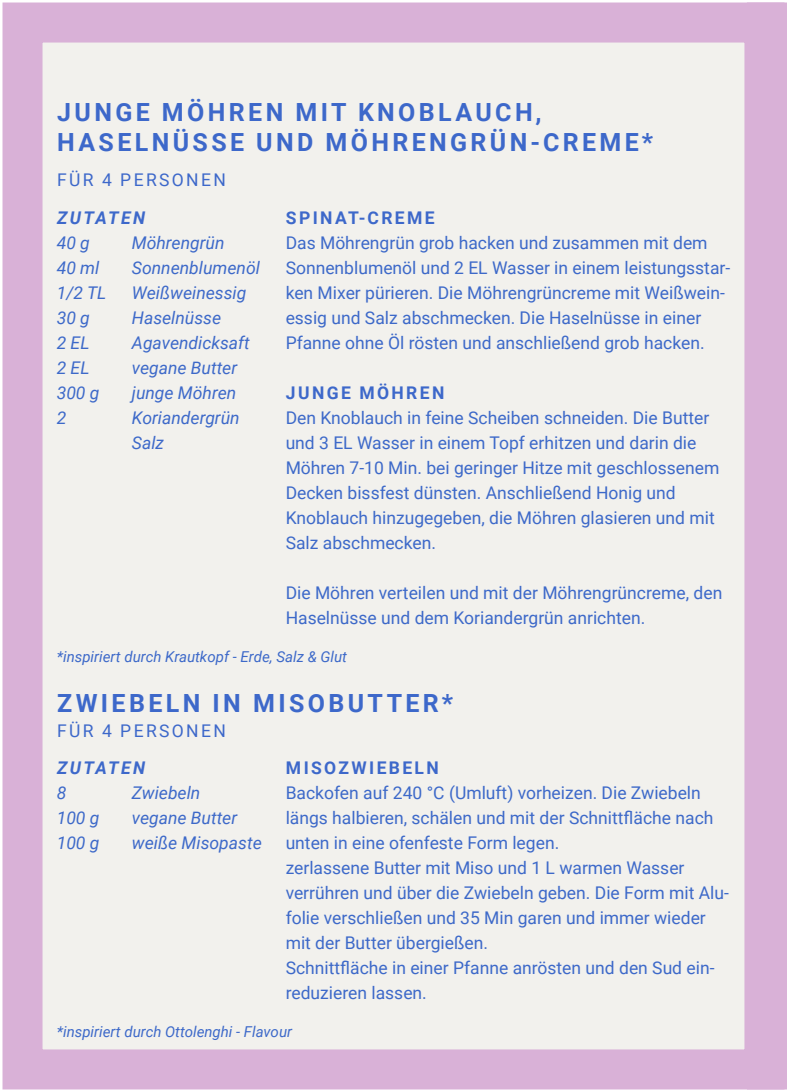
<style>
.page{position:relative;width:787px;height:1092px;background:#fff}
.page>*{position:absolute;margin:0;border:0;box-sizing:border-box;transform-origin:0 0}
.t1{font:700 25px/30px "Roboto";letter-spacing:.135em;color:#3d68ca}
.t2{font:17.5px/25px "Roboto";color:#3d69c9}
.t3{font:italic 17.5px/25px "Roboto";color:#3d69c9}
.t4{font:700 17.5px "Roboto";letter-spacing:.135em;color:#3d68ca}
.t5{font:17.5px "Roboto";letter-spacing:.135em;color:#3d68ca}
.t6{font:italic 700 17.5px "Roboto";letter-spacing:.135em;color:#3d68ca}
.t7{font:italic 15px "Roboto";color:#3d69c9}
</style>
<div class="page">
<hr style="left:784px;top:3px;width:3px;height:1086px;background:#d9b1d7">
<div style="left:3px;top:3px;width:781px;height:1086px;background:#f2f1ed;border:40px solid #d9b1d7"></div>
<h1 class="t1" style="left:57px;top:98px;width:597px">JUNGE MÖHREN MIT KNOBLAUCH,<br>HASELNÜSSE UND MÖHRENGRÜN-CREME*</h1>
<p class="t5" style="left:57px;top:170px;width:170px">FÜR 4 PERSONEN</p>
<p class="t6" style="left:57px;top:208px;width:90px">ZUTATEN</p>
<p class="t3" style="left:57px;top:230px;width:51px">40 g<br>40 ml<br>1/2 TL<br>30 g<br>2 EL<br>2 EL<br>300 g<br>2</p>
<p class="t3" style="left:132px;top:230px;width:130px">Möhrengrün<br>Sonnenblumenöl<br>Weißweinessig<br>Haselnüsse<br>Agavendicksaft vegane Butter junge Möhren<br>Koriandergrün<br>Salz</p>
<p class="t4" style="left:286px;top:208px;width:150px">SPINAT-CREME</p>
<p class="t2" style="left:286px;top:230px;width:446px">Das Möhrengrün grob hacken und zusammen mit dem Sonnenblumenöl und 2 EL Wasser in einem leistungsstar&shy;ken Mixer pürieren. Die Möhrengrüncreme mit Weißwein&shy;essig und Salz abschmecken. Die Haselnüsse in einer Pfanne ohne Öl rösten und anschließend grob hacken.</p>
<p class="t4" style="left:286px;top:383px;width:160px">JUNGE MÖHREN</p>
<p class="t2" style="left:286px;top:405px;width:435px">Den Knoblauch in feine Scheiben schneiden. Die Butter und 3 EL Wasser in einem Topf erhitzen und darin die Möhren 7-10 Min. bei geringer Hitze mit geschlossenem Decken bissfest dünsten. Anschließend Honig und Knoblauch hinzugegeben, die Möhren glasieren und mit Salz abschmecken.</p>
<p class="t2" style="left:286px;top:580px;width:438px">Die Möhren verteilen und mit der Möhrengrüncreme, den<br>Haselnüsse und dem Koriandergrün anrichten.</p>
<p class="t7" style="left:57px;top:647px;width:292px">*inspiriert durch Krautkopf - Erde, Salz &amp; Glut</p>
<h1 class="t1" style="left:57px;top:688px;width:397px">ZWIEBELN IN MISOBUTTER*</h1>
<p class="t5" style="left:57px;top:720px;width:170px">FÜR 4 PERSONEN</p>
<p class="t6" style="left:57px;top:758px;width:90px">ZUTATEN</p>
<p class="t3" style="left:57px;top:780px;width:44px">8<br>100 g<br>100 g</p>
<p class="t3" style="left:132px;top:780px;width:131px">Zwiebeln<br>vegane Butter weiße Misopaste</p>
<p class="t4" style="left:286px;top:758px;width:154px">MISOZWIEBELN</p>
<p class="t2" style="left:286px;top:780px;width:445px">Backofen auf 240 °C (Umluft) vorheizen. Die Zwiebeln längs halbieren, schälen und mit der Schnittfläche nach unten in eine ofenfeste Form legen.<br>zerlassene Butter mit Miso und 1 L warmen Wasser verrühren und über die Zwiebeln geben. Die Form mit Alu&shy;folie verschließen und 35 Min garen und immer wieder mit der Butter übergießen.<br>Schnittfläche in einer Pfanne anrösten und den Sud ein&shy;reduzieren lassen.</p>
<p class="t7" style="left:57px;top:1022px;width:237px">*inspiriert durch Ottolenghi - Flavour</p>
</div>
